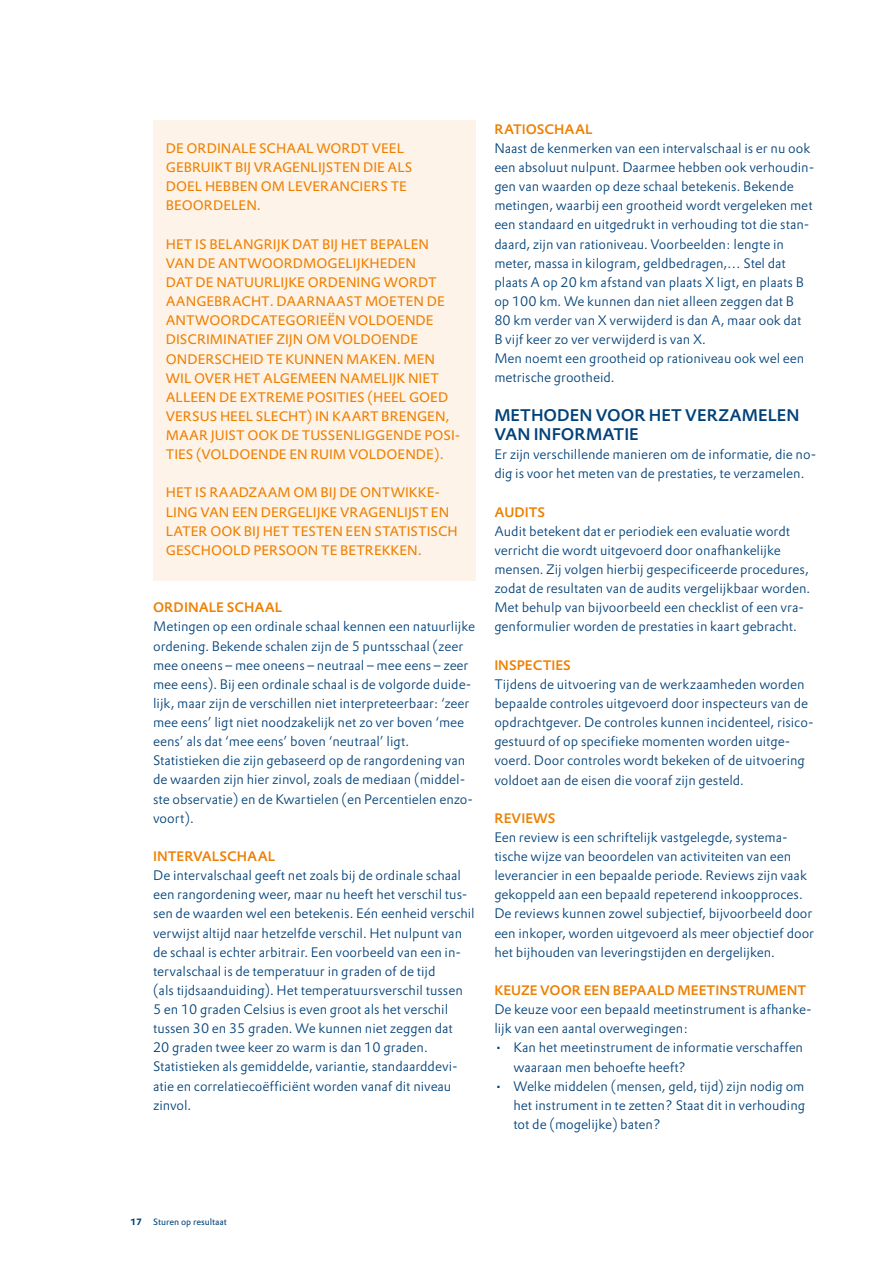
<style>
.page{position:relative;width:893px;height:1263px;background:#fff}
.page>*{position:absolute;margin:0;border:0;box-sizing:border-box;transform-origin:0 0}
.t1{font:500 16.5px/19.2px "DTL Prokyon TOT";color:#004179}
.t2{font:300 13.5px/19.2px "DTL Prokyon TOT";color:#004179}
.t3{font:13.5px/19.2px "DTL Prokyon TOT";color:#ee7f00}
.t4{font:500 13.5px "DTL Prokyon TOT";color:#ee7f00}
.t5{font:9px "DTL Prokyon TOT";color:#004179}
.t6{font:700 9px "DTL Prokyon TOT";color:#004179}
</style>
<div class="page">
<div style="left:153px;top:120px;width:322px;height:460px;background:#fef3e8"></div>
<p class="t3" style="left:166px;top:139px;width:248px">DE ORDINALE SCHAAL WORDT VEEL<br>GEBRUIKT BIJ VRAGENLIJSTEN DIE ALS<br>DOEL H EBBEN OM LEVERANCIERS TE -BEOORDELEN.</p>
<p class="t3" style="left:166px;top:234px;width:296px">HET IS BELANGRIJK DAT BIJ H ET BEPALEN VAN DE ANTWOORDMOGELIJKH EDEN<br>DAT DE NATUURLIJKE ORDENING WORDT AANGEBRACHT. DAARNAAST MOETEN DE ANTWOORDCATEGORIEËN VOLDOENDE DISCRIMINATIEF ZIJN OM VOLDOENDE ONDERSCH EID TE KUNNEN MAKEN. MEN WIL OVER H ET ALGEMEEN NAMELIJK NIET ALLEEN DE EXTREME POSITIES (H EEL GOED VERSUS H EEL SLECHT) IN KAART BRENGEN, MAAR JUIST OOK DE TUSSENLIGGENDE POSI-TIES (VOLDOENDE EN RUIM VOLDOENDE).</p>
<p class="t3" style="left:166px;top:483px;width:291px">HET IS RAADZAAM OM BIJ DE ONTWIKKE-LING VAN EEN DERGELIJKE VRAGENLIJST EN LATER OOK BIJ H ET TESTEN EEN STATISTISCH GESCHOOLD PERSOON TE BETREKKEN.</p>
<p class="t4" style="left:153px;top:599px;width:131px">ORDINALE SCHAAL</p>
<p class="t2" style="left:153px;top:617px;width:323px">Metingen op een ordinale schaal kennen een natuurlijke ordening. Bekende schalen zijn de 5 puntsschaal (zeer mee oneens – mee oneens – neutraal – mee eens – zeer mee eens). Bij een ordinale schaal is de volgorde duide&shy;lijk, maar zijn de verschillen niet interpreteerbaar: ‘zeer mee eens’ ligt niet noodzakelijk net zo ver boven ‘mee eens’ als dat ‘mee eens’ boven ‘neutraal’ ligt.<br>Statistieken die zijn gebaseerd op de rangordening van de waarden zijn hier zinvol, zoals de mediaan (middel&shy;ste observatie) en de Kwartielen (en Percentielen enzo&shy;voort).</p>
<p class="t4" style="left:153px;top:847px;width:124px">INTERVALSCHAAL</p>
<p class="t2" style="left:153px;top:866px;width:323px">De intervalschaal geeft net zoals bij de ordinale schaal een rangordening weer, maar nu heeft het verschil tus&shy;sen de waarden wel een betekenis. Eén eenheid verschil verwijst altijd naar hetzelfde verschil. Het nulpunt van de schaal is echter arbitrair. Een voorbeeld van een in&shy;tervalschaal is de temperatuur in graden of de tijd<br>(als tijdsaanduiding). Het temperatuursverschil tussen<br>5 en 10 graden Celsius is even groot als het verschil tussen 30 en 35 graden. We kunnen niet zeggen dat<br>20 graden twee keer zo warm is dan 10 graden.<br>Statistieken als gemiddelde, variantie, standaarddevi&shy;atie en correlatiecoëfficiënt worden vanaf dit niveau zinvol.</p>
<p class="t4" style="left:494px;top:120px;width:100px">RATIOSCHAAL</p>
<p class="t2" style="left:494px;top:138px;width:321px">Naast de kenmerken van een intervalschaal is er nu ook een absoluut nulpunt. Daarmee hebben ook verhoudin&shy;gen van waarden op deze schaal betekenis. Bekende metingen, waarbij een grootheid wordt vergeleken met een standaard en uitgedrukt in verhouding tot die stan&shy;daard, zijn van rationiveau. Voorbeelden: lengte in meter, massa in kilogram, geldbedragen,… Stel dat plaats A op 20 km afstand van plaats X ligt, en plaats B op 100 km. We kunnen dan niet alleen zeggen dat B<br>80 km verder van X verwijderd is dan A, maar ook dat<br>B vijf keer zo ver verwijderd is van X.<br>Men noemt een grootheid op rationiveau ook wel een metrische grootheid.</p>
<p class="t1" style="left:494px;top:405px;width:303px">METHODEN VOOR HET VERZAMELEN<br>VAN IN FORMATIE</p>
<p class="t2" style="left:494px;top:445px;width:323px">Er zijn verschillende manieren om de informatie, die no&shy;dig is voor het meten van de prestaties, te verzamelen.</p>
<p class="t4" style="left:494px;top:503px;width:53px">AUD ITS</p>
<p class="t2" style="left:494px;top:521px;width:317px">Audit betekent dat er periodiek een evaluatie wordt verricht die wordt uitgevoerd door onafhankelijke mensen. Zij volgen hierbij gespecificeerde procedures, zodat de resultaten van de audits vergelijkbaar worden.<br>Met behulp van bijvoorbeeld een checklist of een vra&shy;genformulier worden de prestaties in kaart gebracht.</p>
<p class="t4" style="left:494px;top:656px;width:78px">INSPECTIES</p>
<p class="t2" style="left:494px;top:674px;width:321px">Tijdens de uitvoering van de werkzaamheden worden bepaalde controles uitgevoerd door inspecteurs van de opdrachtgever. De controles kunnen incidenteel, risico&shy;gestuurd of op specifieke momenten worden uitge&shy;voerd. Door controles wordt bekeken of de uitvoering voldoet aan de eisen die vooraf zijn gesteld.</p>
<p class="t4" style="left:494px;top:809px;width:63px">REVIEWS</p>
<p class="t2" style="left:494px;top:827px;width:321px">Een review is een schriftelijk vastgelegde, systema&shy;tische wijze van beoordelen van activiteiten van een leverancier in een bepaalde periode. Reviews zijn vaak gekoppeld aan een bepaald repeterend inkoopproces.<br>De reviews kunnen zowel subjectief, bijvoorbeeld door een inkoper, worden uitgevoerd als meer objectief door het bijhouden van leveringstijden en dergelijken.</p>
<p class="t4" style="left:494px;top:981px;width:313px">KEUZE VOOR EEN BEPAALD MEETINSTRUMENT</p>
<p class="t2" style="left:494px;top:1000px;width:319px">De keuze voor een bepaald meetinstrument is afhanke&shy;lijk van een aantal overwegingen:</p>
<p class="t2" style="left:513px;top:1038px;width:291px;text-indent:-19px">• Kan het meetinstrument de informatie verschaffen waaraan men behoefte heeft?</p>
<p class="t2" style="left:513px;top:1076px;width:293px;text-align:justify;text-indent:-19px">• Welke middelen (mensen, geld, tijd) zijn nodig om het instrument in te zetten? Staat dit in verhouding tot de (mogelijke) baten?</p>
<p class="t6" style="left:131px;top:1215px;width:12px">17</p>
<p class="t5" style="left:153px;top:1216px;width:75px">STUREN OP RESULTAAT</p>
</div>
